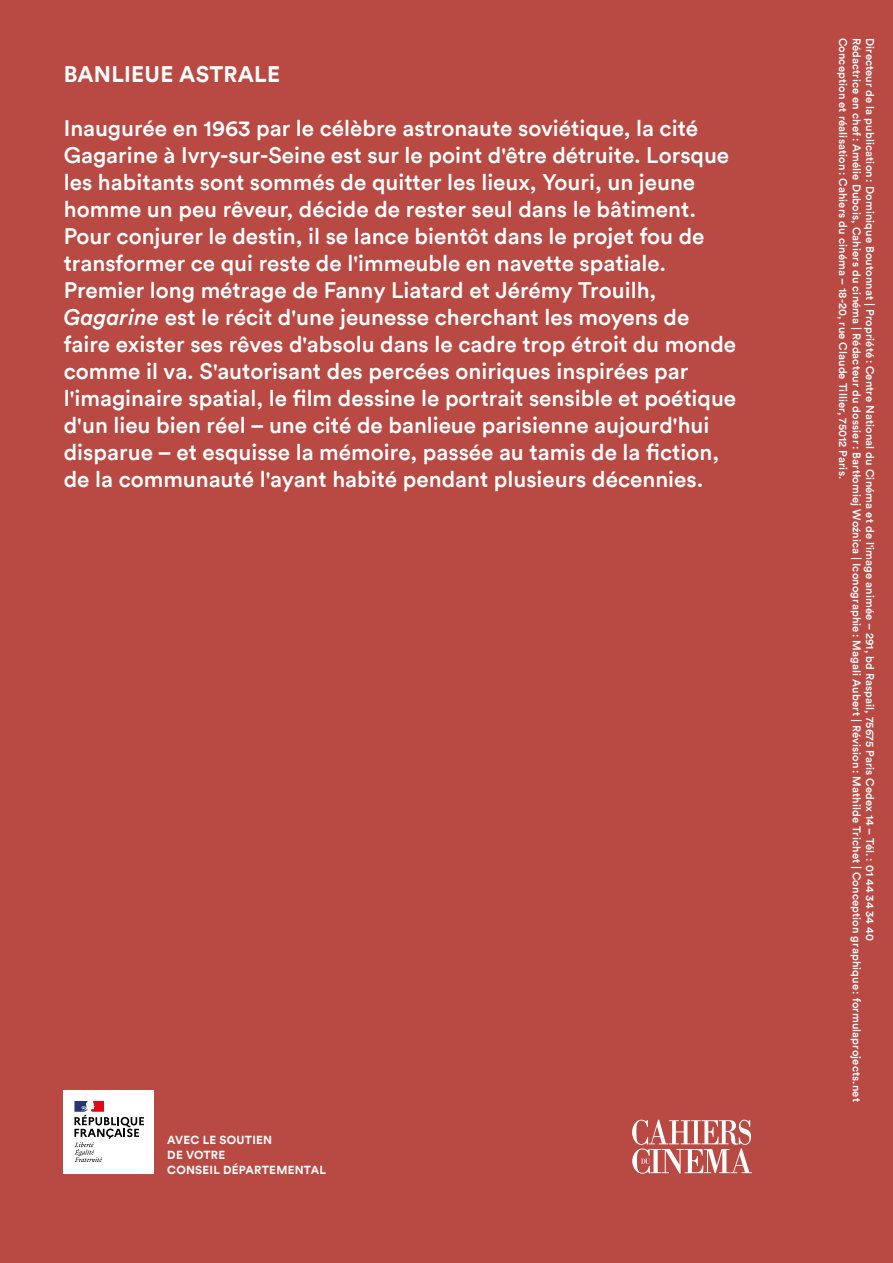
<style>
.page{position:relative;width:893px;height:1263px;background:#b94943}
.page>*{position:absolute;margin:0;border:0;box-sizing:border-box;transform-origin:0 0}
.t1{font:500 22.5px/27px "Circular";color:#fff}
.t2{font:700 22.5px "Circular";letter-spacing:.01em;color:#fff}
.t3{font:700 11.7px/15px "Circular";letter-spacing:.02em;color:#fff}
.t4{font:500 11.25px/13.5px "Circular";letter-spacing:.01em;color:#fff}
.s1{font-style:italic}
</style>
<div class="page">
<svg style="left:632px;top:1120px;width:120px;height:54px"></svg>
<div style="left:64px;top:1090px;width:90px;height:84px;background:#fff"></div>
<svg style="left:74px;top:1101px;width:70px;height:61px"></svg>
<p class="t2" style="left:64px;top:59px;width:218px">BANLIEUE ASTRALE</p>
<p class="t1" style="left:64px;top:114px;width:667px">Inaugurée en 1963 par le célèbre astronaute soviétique, la cité Gagarine à Ivry-sur-Seine est sur le point d'être détruite. Lorsque les habitants sont sommés de quitter les lieux, Youri, un jeune homme un peu rêveur, décide de rester seul dans le bâtiment.<br>Pour conjurer le destin, il se lance bientôt dans le projet fou de transformer ce qui reste de l'immeuble en navette spatiale.</p>
<p class="t1" style="left:64px;top:276px;width:674px">Premier long métrage de Fanny Liatard et Jérémy Trouilh, <span class="s1">Gagarine</span> est le récit d'une jeunesse cherchant les moyens de faire exister ses rêves d'absolu dans le cadre trop étroit du monde comme il va. S'autorisant des percées oniriques inspirées par l'imaginaire spatial, le film dessine le portrait sensible et poétique d'un lieu bien réel – une cité de banlieue parisienne aujourd'hui disparue – et esquisse la mémoire, passée au tamis de la fiction, de la communauté l'ayant habité pendant plusieurs décennies.</p>
<p class="t3" style="left:167px;top:1131px;width:106px">AVEC LE SOUTIEN<br>DE VOTRE</p>
<p class="t3" style="left:167px;top:1161px;width:160px">CONSEIL DÉPARTEMENTAL</p>
<p class="t4" style="left:877px;top:38px;width:1065px;rotate:90deg">Directeur de la publication : Dominique Boutonnat | Propriété : Centre National du Cinéma et de l'image animée – 291, bd Raspail, 75675 Paris Cedex 14 – Tél.: 01 44 34 34 40<br>Rédactrice en chef: Amélie Dubois, Cahiers du cinéma | Rédacteur du dossier: Bartłomiej Woz´nica | Iconographie : Magali Aubert | Révision : Mathilde Trichet | Conception graphique : formulaprojects.net<br>Conception et réalisation : Cahiers du cinéma – 18-20, rue Claude Tillier, 75012 Paris.</p>
</div>
